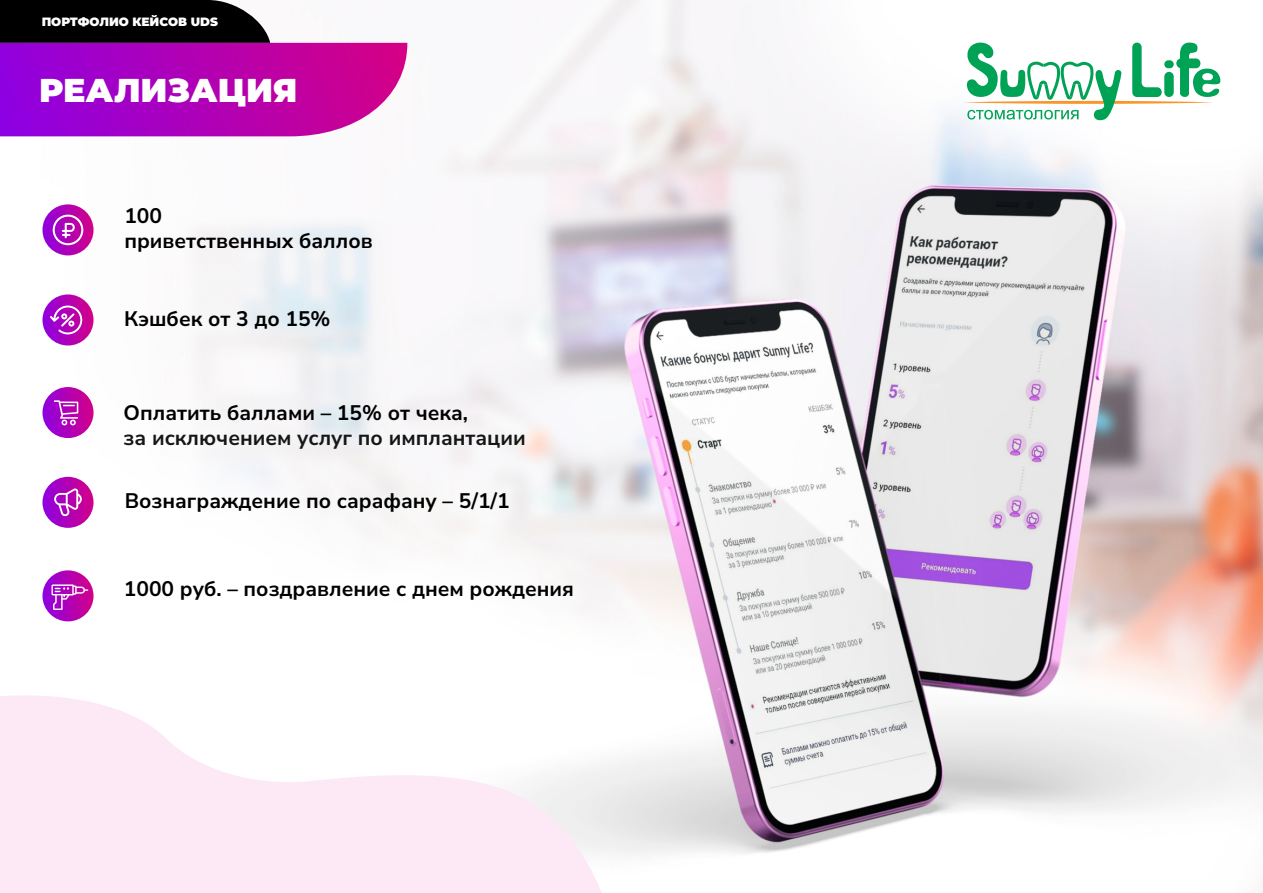
<style>
.page{position:relative;width:1263px;height:893px;background:#fff}
.page>*{position:absolute;margin:0;border:0;box-sizing:border-box;transform-origin:0 0}
.t1{font:900 33px "Montserrat";color:#fff}
.t2{font:700 21px/25.5px "Nunito Sans";color:#000}
.t3{font:700 21px "Nunito Sans";color:#151616}
.t4{font:900 12px "Montserrat";color:#fff}
</style>
<div class="page">
<img style="left:0;top:0;width:1263px;height:893px">
<svg style="left:0;top:692px;width:602px;height:201px;fill:#fce9f5"></svg>
<svg style="left:42px;top:204px;width:52px;height:51px"></svg>
<svg style="left:53px;top:215px;width:30px;height:30px"></svg>
<svg style="left:42px;top:294px;width:52px;height:51px"></svg>
<svg style="left:50px;top:306px;width:32px;height:28px"></svg>
<svg style="left:42px;top:477px;width:52px;height:51px"></svg>
<svg style="left:54px;top:488px;width:28px;height:28px"></svg>
<svg style="left:42px;top:387px;width:52px;height:51px"></svg>
<svg style="left:54px;top:400px;width:24px;height:25px"></svg>
<svg style="left:42px;top:570px;width:52px;height:51px"></svg>
<svg style="left:52px;top:584px;width:37px;height:26px"></svg>
<svg style="left:0;top:0;width:407px;height:136px"></svg>
<svg style="left:962px;top:42px;width:259px;height:79px"></svg>
<p class="t4" style="left:42px;top:14px;width:178px">ПОРТФОЛИО КЕЙСОВ UDS</p>
<h1 class="t1" style="left:39px;top:70px;width:260px">РЕАЛИЗАЦИЯ</h1>
<p class="t2" style="left:124px;top:203px;width:250px">100<br>приветственных баллов</p>
<p class="t2" style="left:124px;top:307px;width:208px">Кэшбек от 3 до 15%</p>
<p class="t2" style="left:124px;top:400px;width:346px">Оплатить баллами – 15% от чека,</p>
<p class="t3" style="left:124px;top:424px;width:404px">за исключением услуг по имплантации</p>
<p class="t2" style="left:125px;top:489px;width:387px">Вознаграждение по сарафану – 5/1/1</p>
<p class="t2" style="left:124px;top:576px;width:452px">1000 руб. – поздравление с днем рождения</p>
</div>
